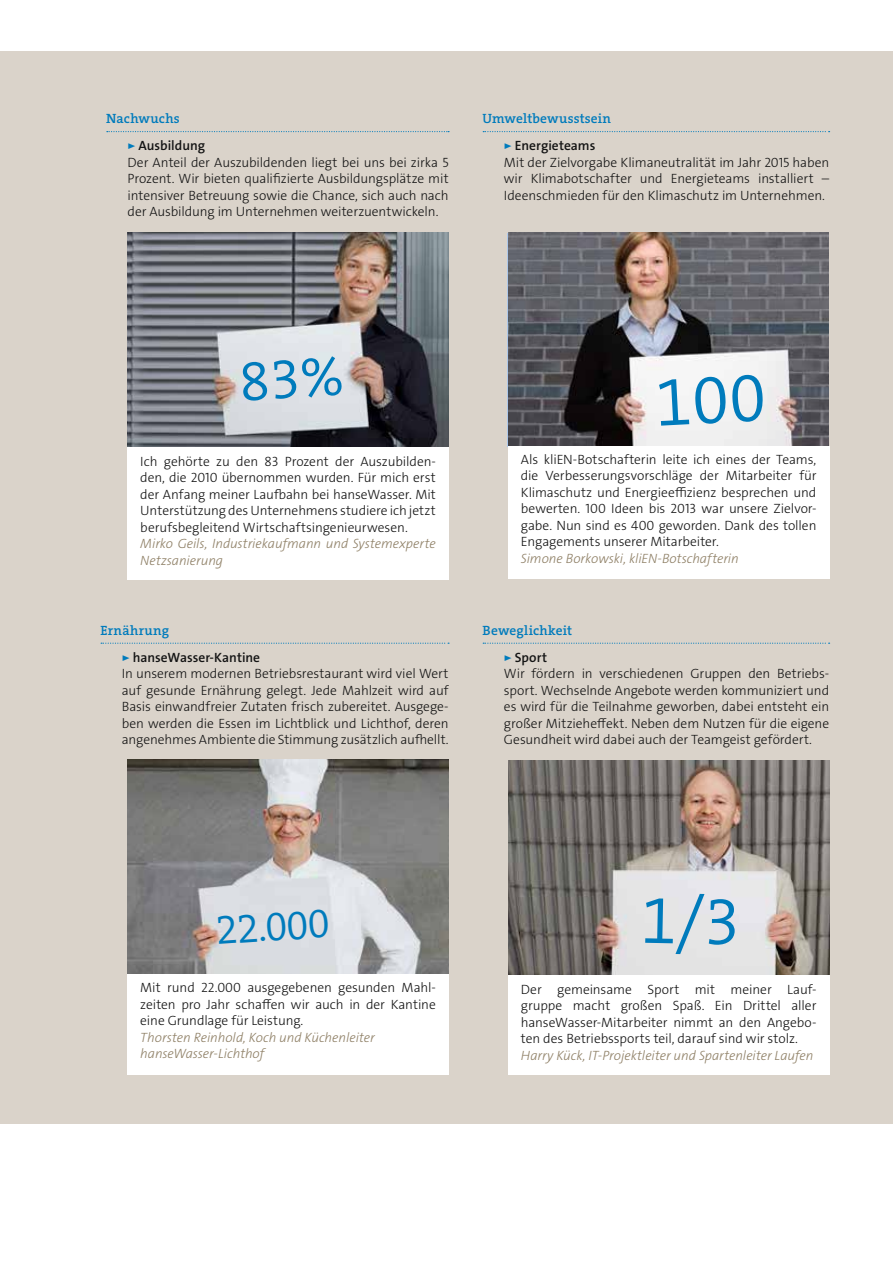
<style>
.page{position:relative;width:893px;height:1263px;background:#fff}
.page>*{position:absolute;margin:0;border:0;box-sizing:border-box;transform-origin:0 0}
.t1{font:66px "The Serif HP4 Se Lig";color:#007bbc}
.t2{font:40.5px "The Serif HP4 Se Lig";color:#007bbc}
.t3{font:300 13.5px/16.5px "The Sans Os F";letter-spacing:-.005em;color:#141414}
.t4{font:italic 300 13.5px/16.5px "The Sans Os F";letter-spacing:-.005em;color:#8e7f65}
.t5{font:13.5px "The Serif HP6 Se Bld";letter-spacing:.01em;color:#007bbc}
.s1{font-family:"The Sans Bold Caps";font-weight:400;color:#007bbc}
.s2{font-weight:600}
.s3{font-size:80.55px}
</style>
<div class="page">
<div style="left:0;top:51px;width:893px;height:1073px;background:#dad3ca"></div>
<img style="left:508px;top:233px;width:320px;height:214px">
<svg style="left:483px;top:131px;width:347px;height:1px"></svg>
<div style="left:508px;top:447px;width:321px;height:132px;background:#fff"></div>
<img style="left:128px;top:233px;width:321px;height:214px">
<div style="left:128px;top:447px;width:321px;height:132px;background:#fff"></div>
<svg style="left:107px;top:131px;width:342px;height:1px"></svg>
<img style="left:128px;top:759px;width:321px;height:215px">
<svg style="left:101px;top:643px;width:348px;height:1px"></svg>
<div style="left:128px;top:974px;width:321px;height:100px;background:#fff"></div>
<svg style="left:483px;top:643px;width:347px;height:1px"></svg>
<img style="left:508px;top:761px;width:321px;height:214px">
<div style="left:508px;top:975px;width:321px;height:99px;background:#fff"></div>
<div style="left:241px;top:356px;width:101px;height:45px;background:#dee1e6"></div>
<div style="left:659px;top:374px;width:105px;height:52px;background:#f4f4f4"></div>
<p class="t5" style="left:106px;top:110px;width:75px">Nachwuchs</p>
<p class="t3" style="left:128px;top:137px;width:323px"><span class="s1">&gt;</span> <span class="s2">Ausbildung<br></span>Der Anteil der Auszubildenden liegt bei uns bei zirka 5<br>Prozent. Wir bieten qualifizierte Ausbildungsplätze mit intensiver Betreuung sowie die Chance, sich auch nach der Ausbildung im Unternehmen weiterzuentwickeln.</p>
<p class="t5" style="left:483px;top:110px;width:130px">Umweltbewusstsein</p>
<p class="t3" style="left:504px;top:137px;width:327px"><span class="s1">&gt;</span> <span class="s2">Energieteams<br></span>Mit der Zielvorgabe Klimaneutralität im Jahr 2015 haben wir Klimabotschafter und Energieteams installiert – Ideenschmieden für den Klimaschutz im Unternehmen.</p>
<p class="t3" style="left:140px;top:453px;width:297px;text-align:justify">Ich gehörte zu den 83 Prozent der Auszubilden&shy;den, die 2010 übernommen wurden. Für mich erst der Anfang meiner Laufbahn bei hanseWasser. Mit Unterstützung des Unternehmens studiere ich jetzt berufsbegleitend Wirtschaftsingenieurwesen.</p>
<p class="t4" style="left:140px;top:535px;width:297px">Mirko Geils, Industriekaufmann und Systemexperte<br>Netzsanierung</p>
<p class="t5" style="left:101px;top:621px;width:70px">Ernährung</p>
<p class="t3" style="left:122px;top:649px;width:328px"><span class="s1">&gt;</span> <span class="s2">hanseWasser-Kantine<br></span>In unserem modernen Betriebsrestaurant wird viel Wert auf gesunde Ernährung gelegt. Jede Mahlzeit wird auf Basis einwandfreier Zutaten frisch zubereitet. Ausgege&shy;ben werden die Essen im Lichtblick und Lichthof, deren angenehmes Ambiente die Stimmung zusätzlich aufhellt.</p>
<p class="t3" style="left:521px;top:451px;width:297px;text-align:justify">Als kliEN-Botschafterin leite ich eines der Teams, die Verbesserungsvorschläge der Mitarbeiter für Klimaschutz und Energieeffizienz besprechen und bewerten. 100 Ideen bis 2013 war unsere Zielvor&shy;gabe. Nun sind es 400 geworden. Dank des tollen Engagements unserer Mitarbeiter.</p>
<p class="t4" style="left:521px;top:550px;width:219px">Simone Borkowski, kliEN-Botschafterin</p>
<p class="t5" style="left:483px;top:621px;width:91px">Beweglichkeit</p>
<p class="t3" style="left:504px;top:649px;width:327px"><span class="s1">&gt;</span> <span class="s2">Sport<br></span>Wir fördern in verschiedenen Gruppen den Betriebs&shy;sport. Wechselnde Angebote werden kommuniziert und es wird für die Teilnahme geworben, dabei entsteht ein großer Mitzieheffekt. Neben dem Nutzen für die eigene Gesundheit wird dabei auch der Teamgeist gefördert.</p>
<h2 class="t2" style="left:214px;top:905px;width:116px;rotate:-4deg">22.000</h2>
<p class="t3" style="left:140px;top:980px;width:297px;text-align:justify">Mit rund 22.000 ausgegebenen gesunden Mahl&shy;zeiten pro Jahr schaffen wir auch in der Kantine eine Grundlage für Leistung.</p>
<p class="t4" style="left:140px;top:1029px;width:236px">Thorsten Reinhold, Koch und Küchenleiter hanseWasser-Lichthof</p>
<h1 class="t1" style="left:641px;top:878px;width:106px;rotate:1deg">1/3<span class="s3">60</span></h1>
<p class="t3" style="left:521px;top:981px;width:297px;text-align:justify">Der gemeinsame Sport mit meiner Lauf&shy;gruppe macht großen Spaß. Ein Drittel aller hanseWasser-Mitarbeiter nimmt an den Angebo&shy;ten des Betriebssports teil, darauf sind wir stolz.</p>
<p class="t4" style="left:521px;top:1047px;width:294px">Harry Kück, IT-Projektleiter und Spartenleiter Laufen</p>
</div>
